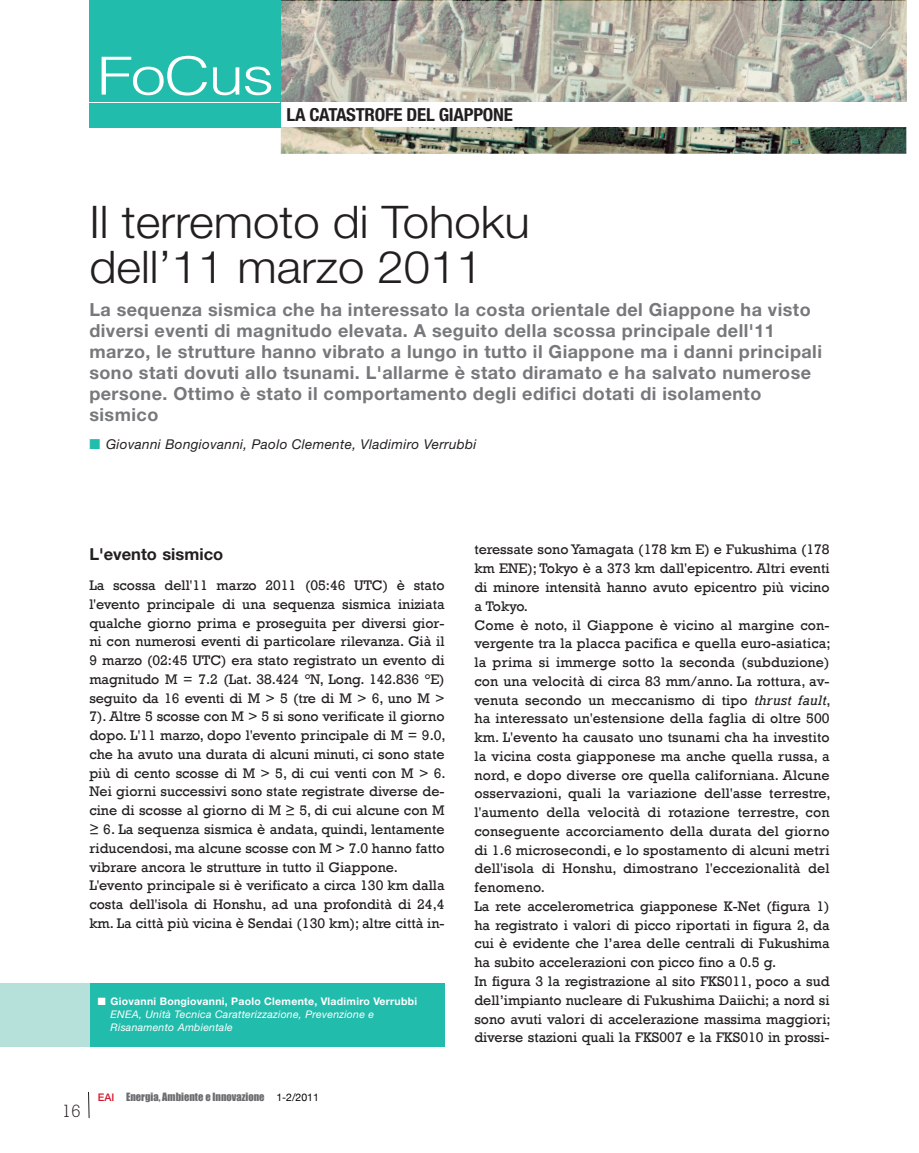
<style>
.page{position:relative;width:919px;height:1153px;background:#fff}
.page>*{position:absolute;margin:0;border:0;box-sizing:border-box;transform-origin:0 0}
.t1{font:300 52.5px "Helvetica";letter-spacing:-.03em;color:#fff;scale:1.22 1}
.t2{font:300 45px/45px "Helvetica Neue";color:#231f20;scale:1.05 1}
.t3{font:700 18px/21px "Helvetica Neue";letter-spacing:.025em;color:#76787b}
.t4{font:700 condensed 18px "Helvetica Neue";letter-spacing:-.015em;color:#231f20;scale:1.05 1}
.t5{font:300 18px "Rockwell";color:#231f20}
.t6{font:700 16.5px "Helvetica Neue";color:#231f20}
.t7{font:14.25px/18.8px "Rockwell";color:#231f20}
.t8{font:italic 13.5px "Helvetica Neue";letter-spacing:.025em;color:#231f20}
.t9{font:italic 10.5px/12.8px "Helvetica Neue";letter-spacing:.025em;color:#fff}
.t10{font:10.5px "Impact";color:#6c6d70}
.s1{color:#22bcac}
.s2{font-weight:700;font-style:normal}
.s3{font-family:"Helvetica Neue";font-weight:500;color:#d7162e}
.s4{font-family:"Helvetica Neue";color:#000002}
.s5{font-style:italic}
</style>
<div class="page">
<svg style="left:88px;top:1091px;width:2px;height:27px"></svg>
<div style="left:89px;top:982px;width:355px;height:64px;background:#22bcac"></div>
<div style="left:0;top:982px;width:89px;height:64px;background:#b6e0da"></div>
<img style="left:281px;top:0;width:625px;height:154px">
<img style="left:281px;top:1px;width:625px;height:101px">
<div style="left:89px;top:0;width:192px;height:128px;background:#22bcac"></div>
<hr style="left:82px;top:102px;width:198px;height:1px;background:#fff">
<div style="left:281px;top:102px;width:625px;height:24px;background:#fff"></div>
<h1 class="t1" style="left:97px;top:57px;width:147px">FoCus</h1>
<p class="t4" style="left:286px;top:109px;width:217px">LA CATASTROFE DEL GIAPPONE</p>
<h2 class="t2" style="left:89px;top:203px;width:421px">Il terremoto di Tohoku dell’11 marzo 2011</h2>
<p class="t3" style="left:89px;top:301px;width:734px">La sequenza sismica che ha interessato la costa orientale del Giappone ha visto diversi eventi di magnitudo elevata. A seguito della scossa principale dell'11 marzo, le strutture hanno vibrato a lungo in tutto il Giappone ma i danni principali sono stati dovuti allo tsunami. L'allarme è stato diramato e ha salvato numerose persone. Ottimo è stato il comportamento degli edifici dotati di isolamento sismico</p>
<p class="t8" style="left:89px;top:439px;width:389px"><span class="s1">■</span> Giovanni Bongiovanni, Paolo Clemente, Vladimiro Verrubbi</p>
<p class="t6" style="left:89px;top:548px;width:135px">L'evento sismico</p>
<p class="t7" style="left:89px;top:575px;width:358px">La scossa dell'11 marzo 2011 (05:46 UTC) è stato l'evento principale di una sequenza sismica iniziata qualche giorno prima e proseguita per diversi gior&shy;ni con numerosi eventi di particolare rilevanza. Già il 9 marzo (02:45 UTC) era stato registrato un evento di magnitudo M = 7.2 (Lat. 38.424 °N, Long. 142.836 °E) seguito da 16 eventi di M &gt; 5 (tre di M &gt; 6, uno M &gt; 7). Altre 5 scosse con M &gt; 5 si sono verificate il giorno dopo. L'11 marzo, dopo l'evento principale di M = 9.0, che ha avuto una durata di alcuni minuti, ci sono state più di cento scosse di M &gt; 5, di cui venti con M &gt; 6.<br>Nei giorni successivi sono state registrate diverse de&shy;cine di scosse al giorno di M ≥ 5, di cui alcune con M ≥ 6. La sequenza sismica è andata, quindi, lentamente riducendosi, ma alcune scosse con M &gt; 7.0 hanno fatto vibrare ancora le strutture in tutto il Giappone.<br>L'evento principale si è verificato a circa 130 km dalla costa dell'isola di Honshu, ad una profondità di 24,4 km. La città più vicina è Sendai (130 km); altre città in-</p>
<p class="t9" style="left:111px;top:996px;width:308px;text-indent:-13px">■ <span class="s2">Giovanni Bongiovanni, Paolo Clemente, Vladimiro Verrubbi<br></span>ENEA, Unità Tecnica Caratterizzazione, Prevenzione e<br>Risanamento Ambientale</p>
<p class="t5" style="left:62px;top:1104px;width:21px">16</p>
<p class="t10" style="left:98px;top:1090px;width:223px"><span class="s3">EAI</span> Energia, Ambiente e Innovazione <span class="s4">1-2/2011</span></p>
<p class="t7" style="left:474px;top:540px;width:358px">teressate sono Yamagata (178 km E) e Fukushima (178 km ENE); Tokyo è a 373 km dall'epicentro. Altri eventi di minore intensità hanno avuto epicentro più vicino a Tokyo.<br>Come è noto, il Giappone è vicino al margine con&shy;vergente tra la placca pacifica e quella euro-asiatica; la prima si immerge sotto la seconda (subduzione) con una velocità di circa 83 mm/anno. La rottura, av&shy;venuta secondo un meccanismo di tipo <span class="s5">thrust fault</span>, ha interessato un'estensione della faglia di oltre 500 km. L'evento ha causato uno tsunami cha ha investito la vicina costa giapponese ma anche quella russa, a nord, e dopo diverse ore quella californiana. Alcune osservazioni, quali la variazione dell'asse terrestre, l'aumento della velocità di rotazione terrestre, con conseguente accorciamento della durata del giorno di 1.6 microsecondi, e lo spostamento di alcuni metri dell'isola di Honshu, dimostrano l'eccezionalità del fenomeno.<br>La rete accelerometrica giapponese K-Net (figura 1) ha registrato i valori di picco riportati in figura 2, da cui è evidente che l’area delle centrali di Fukushima ha subito accelerazioni con picco fino a 0.5 g.<br>In figura 3 la registrazione al sito FKS011, poco a sud dell’impianto nucleare di Fukushima Daiichi; a nord si sono avuti valori di accelerazione massima maggiori; diverse stazioni quali la FKS007 e la FKS010 in prossi-</p>
</div>
